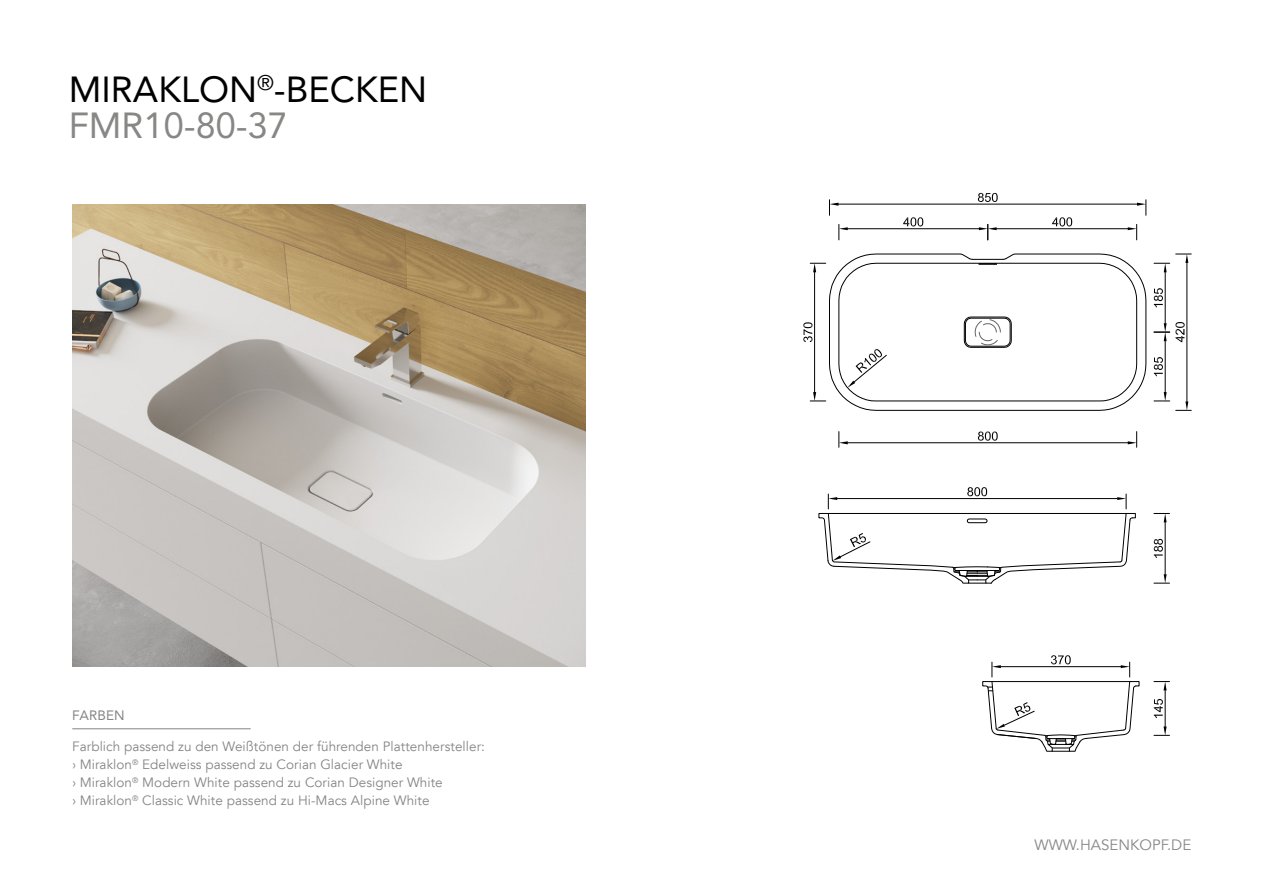
<style>
.page{position:relative;width:1263px;height:893px;background:#fff}
.page>*{position:absolute;margin:0;border:0;box-sizing:border-box;transform-origin:0 0}
.t1{font:36px "Avenir LTCE";color:#000}
.t2{font:36px "Avenir LTCE";color:#878786}
.t3{font:15px "Avenir LT";color:#878786}
.t4{font:13.5px/18px "Avenir LT";letter-spacing:.005em;color:#848584}
.t5{font:13.5px "Avenir LTCE";letter-spacing:.015em;color:#848584}
</style>
<div class="page">
<hr style="left:72px;top:728px;width:179px;height:1px;background:#848584">
<img style="left:72px;top:204px;width:513px;height:463px">
<svg style="left:803px;top:192px;width:389px;height:256px"></svg>
<svg style="left:818px;top:487px;width:352px;height:97px"></svg>
<svg style="left:982px;top:655px;width:188px;height:97px"></svg>
<p class="t1" style="left:69px;top:69px;width:360px">MIRAKLON<sup>®</sup>-BECKEN</p>
<p class="t2" style="left:69px;top:105px;width:220px">FMR10-80-37</p>
<p class="t5" style="left:72px;top:707px;width:54px">FARBEN</p>
<p class="t4" style="left:72px;top:738px;width:414px">Farblich passend zu den Weißtönen der führenden Plattenhersteller: › Miraklon<sup>®</sup> Edelweiss passend zu Corian Glacier White<br>› Miraklon<sup>®</sup> Modern White passend zu Corian Designer White<br>› Miraklon<sup>®</sup> Classic White passend zu Hi-Macs Alpine White</p>
<p class="t3" style="left:1034px;top:836px;width:158px">WWW.HASENKOPF.DE</p>
</div>
